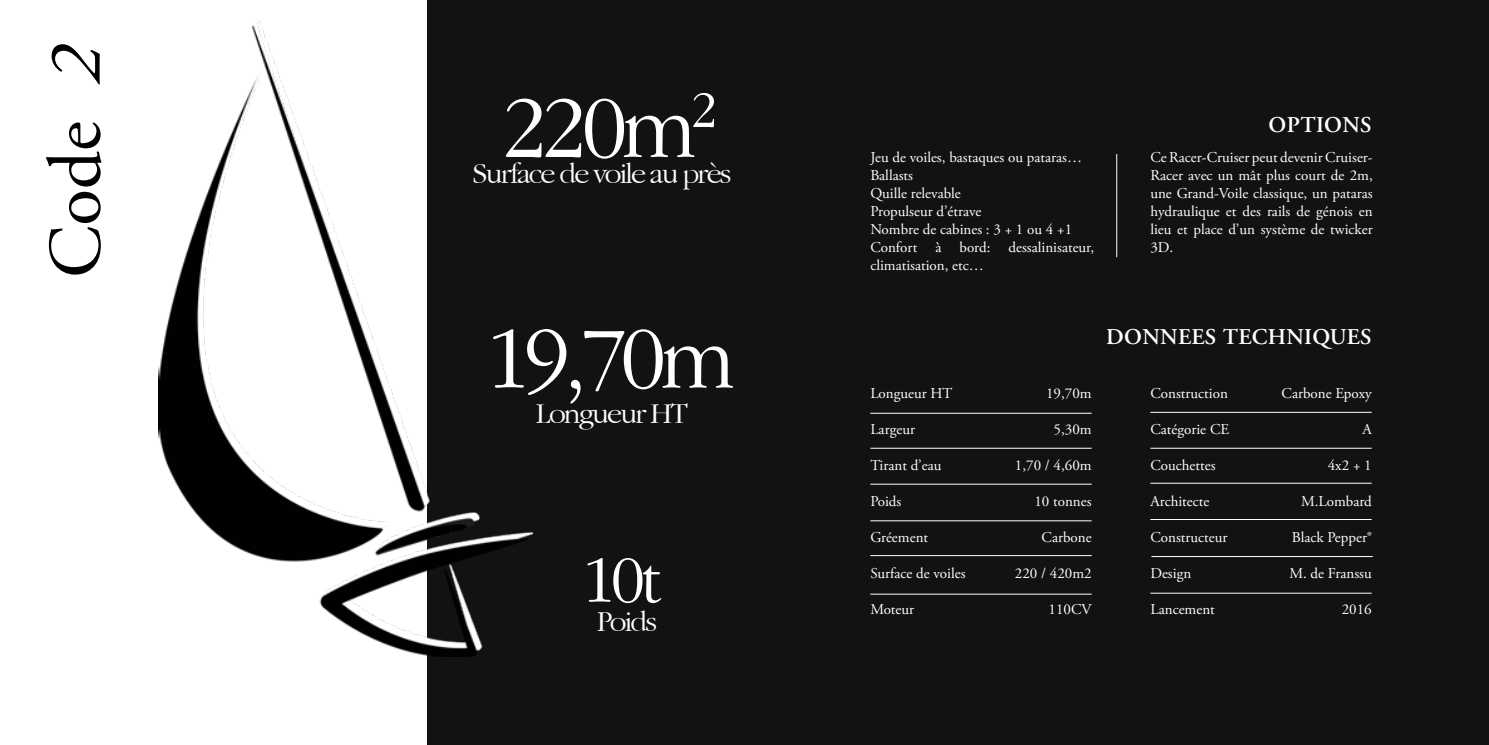
<style>
.page{position:relative;width:1489px;height:745px;background:#fff}
.page>*{position:absolute;margin:0;border:0;box-sizing:border-box;transform-origin:0 0}
.t1{font:300 90px "Apple Garamond";letter-spacing:-.05em;color:#fff;scale:1.25 1}
.t2{font:75px "Adobe Garamond Pro";color:#000}
.t3{font:300 67.5px "Apple Garamond";color:#fff;scale:1.25 1}
.t4{font:300 30px "Apple Garamond";letter-spacing:-.05em;color:#fff;scale:1.25 1}
.t5{font:600 22.5px "Adobe Garamond Pro";letter-spacing:.015em;color:#fff}
.t6{font:15px/18px "Adobe Garamond Pro";color:#fff}
.s1{font-style:italic}
</style>
<div class="page">
<div style="left:427px;top:0;width:319px;height:744px;background:#121213"></div>
<img style="left:158px;top:20px;width:374px;height:636px">
<div style="left:744px;top:0;width:744px;height:744px;background:#121213"></div>
<hr style="left:870px;top:412px;width:221px;height:1px;background:#fff">
<hr style="left:1150px;top:411px;width:221px;height:1px;background:#fff">
<hr style="left:870px;top:447px;width:221px;height:1px;background:#fff">
<hr style="left:1150px;top:447px;width:221px;height:1px;background:#fff">
<hr style="left:870px;top:483px;width:221px;height:1px;background:#fff">
<hr style="left:1150px;top:482px;width:221px;height:1px;background:#fff">
<hr style="left:870px;top:520px;width:221px;height:1px;background:#fff">
<hr style="left:1150px;top:518px;width:221px;height:1px;background:#fff">
<hr style="left:870px;top:554px;width:221px;height:1px;background:#fff">
<hr style="left:1151px;top:555px;width:221px;height:1px;background:#fff">
<hr style="left:870px;top:593px;width:221px;height:1px;background:#fff">
<hr style="left:1150px;top:592px;width:221px;height:1px;background:#fff">
<hr style="left:1116px;top:154px;width:1px;height:103px;background:#fff">
<h2 class="t2" style="left:31px;top:278px;width:235px;rotate:-90deg">Code <span class="s1">2</span></h2>
<h1 class="t1" style="left:502px;top:75px;width:173px">220m<sup>2</sup></h1>
<h3 class="t4" style="left:472px;top:156px;width:209px">Surface de voile au près</h3>
<h1 class="t1" style="left:485px;top:305px;width:202px">19,70m</h1>
<h3 class="t4" style="left:535px;top:395px;width:123px">Longueur HT</h3>
<h3 class="t3" style="left:581px;top:540px;width:66px">10t</h3>
<h3 class="t4" style="left:596px;top:603px;width:50px">Poids</h3>
<h3 class="t5" style="left:1268px;top:111px;width:104px">OPTIONS</h3>
<p class="t6" style="left:870px;top:148px;width:225px">Jeu de voiles, bastaques ou pataras…<br>Ballasts<br>Quille relevable<br>Propulseur d’étrave<br>Nombre de cabines : 3 + 1 ou 4 +1<br>Confort à bord: dessalinisateur, climatisation, etc…</p>
<p class="t6" style="left:1150px;top:148px;width:224px;text-align:justify">Ce Racer-Cruiser peut devenir Cruiser-Racer avec un mât plus court de 2m, une Grand-Voile classique, un pataras hydraulique et des rails de génois en lieu et place d’un système de twicker 3D.</p>
<p class="t6" style="left:870px;top:384px;width:84px">Longueur HT</p>
<p class="t6" style="left:870px;top:420px;width:46px">Largeur</p>
<p class="t6" style="left:870px;top:456px;width:73px">Tirant d’eau</p>
<p class="t6" style="left:870px;top:492px;width:33px">Poids</p>
<p class="t6" style="left:870px;top:528px;width:59px">Gréement</p>
<p class="t6" style="left:870px;top:564px;width:97px">Surface de voiles</p>
<p class="t6" style="left:870px;top:600px;width:45px">Moteur</p>
<h3 class="t5" style="left:1106px;top:324px;width:267px">DONNEES TECHNIQUES</h3>
<p class="t6" style="left:1046px;top:384px;width:47px">19,70m</p>
<p class="t6" style="left:1053px;top:420px;width:40px">5,30m</p>
<p class="t6" style="left:1014px;top:456px;width:78px">1,70 / 4,60m</p>
<p class="t6" style="left:1034px;top:492px;width:59px">10 tonnes</p>
<p class="t6" style="left:1041px;top:528px;width:52px">Carbone</p>
<p class="t6" style="left:1014px;top:564px;width:78px">220 / 420m2</p>
<p class="t6" style="left:1048px;top:600px;width:45px">110CV</p>
<p class="t6" style="left:1150px;top:384px;width:79px">Construction</p>
<p class="t6" style="left:1150px;top:420px;width:80px">Catégorie CE</p>
<p class="t6" style="left:1150px;top:456px;width:67px">Couchettes</p>
<p class="t6" style="left:1150px;top:492px;width:60px">Architecte</p>
<p class="t6" style="left:1150px;top:528px;width:79px">Constructeur</p>
<p class="t6" style="left:1150px;top:564px;width:42px">Design</p>
<p class="t6" style="left:1150px;top:600px;width:66px">Lancement</p>
<p class="t6" style="left:1281px;top:384px;width:92px">Carbone Epoxy</p>
<p class="t6" style="left:1362px;top:420px;width:11px">A</p>
<p class="t6" style="left:1327px;top:456px;width:45px">4x2 + 1</p>
<p class="t6" style="left:1300px;top:492px;width:72px">M.Lombard</p>
<p class="t6" style="left:1291px;top:528px;width:81px">Black Pepper®</p>
<p class="t6" style="left:1289px;top:564px;width:84px">M. de Franssu</p>
<p class="t6" style="left:1341px;top:600px;width:31px">2016</p>
</div>
